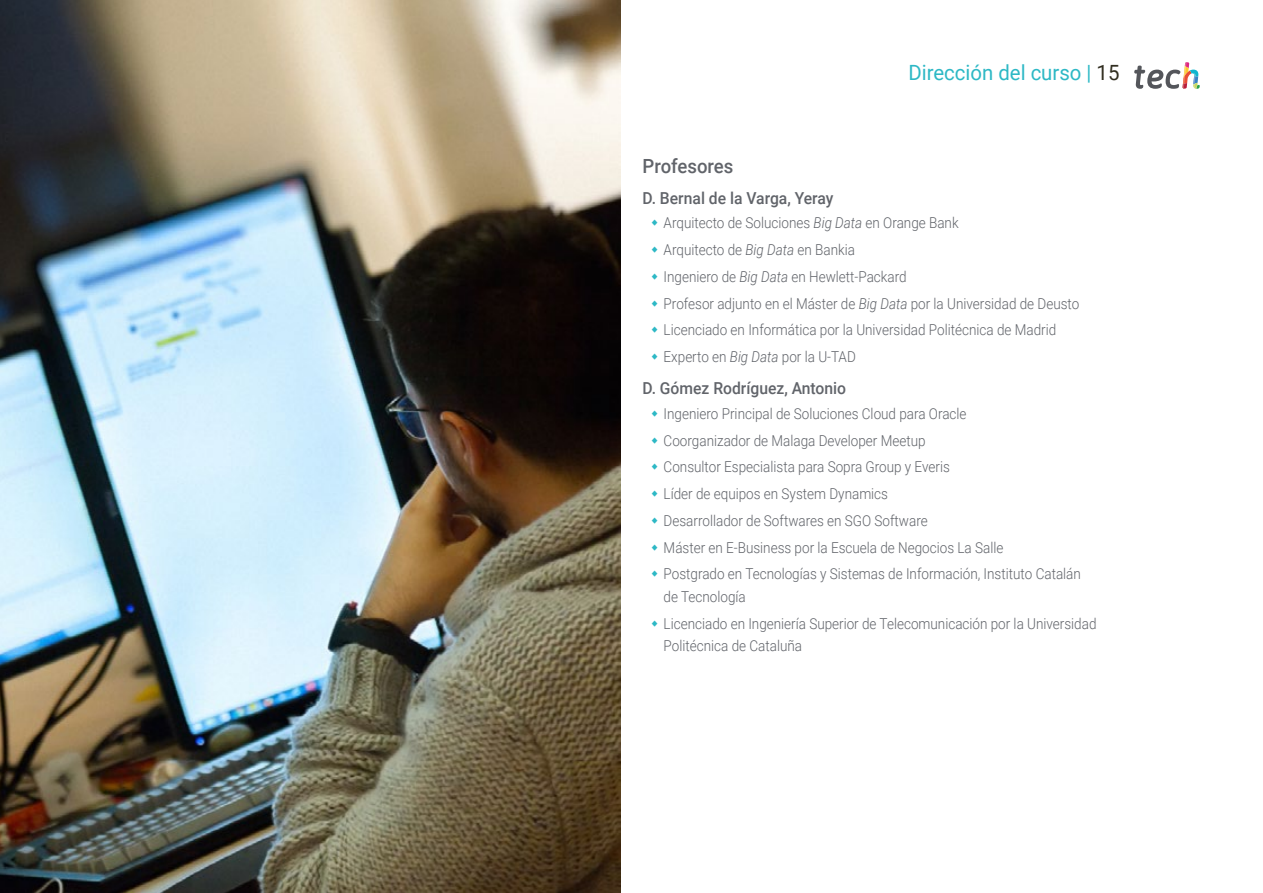
<style>
.page{position:relative;width:1263px;height:893px;background:#fff}
.page>*{position:absolute;margin:0;border:0;box-sizing:border-box;transform-origin:0 0}
.t1{font:21px "Roboto";color:#2db8c5}
.t2{font:500 19.5px "Roboto";color:#61646a;scale:.95 1}
.t3{font:500 16.5px "Roboto";color:#61646a;scale:.95 1}
.t4{font:300 15px/26.7px "Roboto";color:#61646a;scale:.9 1}
.s1{color:#312e20}
.s2{font-style:italic}
</style>
<div class="page">
<svg style="left:1134px;top:62px;width:66px;height:27px"></svg>
<img style="left:0;top:0;width:621px;height:893px">
<h1 class="t1" style="left:908px;top:57px;width:213px">Dirección del curso | <span class="s1">15</span></h1>
<h2 class="t2" style="left:643px;top:152px;width:97px">Profesores</h2>
<p class="t3" style="left:642px;top:186px;width:203px">D. Bernal de la Varga, Yeray</p>
<p class="t4" style="left:664px;top:209px;width:463px">Arquitecto de Soluciones <span class="s2">Big Data</span> en Orange Bank<br>Arquitecto de <span class="s2">Big Data</span> en Bankia<br>Ingeniero de <span class="s2">Big Data</span> en Hewlett-Packard<br>Profesor adjunto en el Máster de <span class="s2">Big Data</span> por la Universidad de Deusto Licenciado en Informática por la Universidad Politécnica de Madrid Experto en <span class="s2">Big Data</span> por la U-TAD</p>
<p class="t3" style="left:642px;top:377px;width:216px">D. Gómez Rodríguez, Antonio</p>
<p class="t4" style="left:664px;top:399px;width:465px">Ingeniero Principal de Soluciones Cloud para Oracle<br>Coorganizador de Malaga Developer Meetup<br>Consultor Especialista para Sopra Group y Everis<br>Líder de equipos en System Dynamics<br>Desarrollador de Softwares en SGO Software<br>Máster en E-Business por la Escuela de Negocios La Salle<br>Postgrado en Tecnologías y Sistemas de Información, Instituto Catalán</p>
<p class="t4" style="left:664px;top:582px;width:482px">de Tecnología<br>Licenciado en Ingeniería Superior de Telecomunicación por la Universidad</p>
<p class="t4" style="left:664px;top:632px;width:155px">Politécnica de Cataluña</p>
</div>
